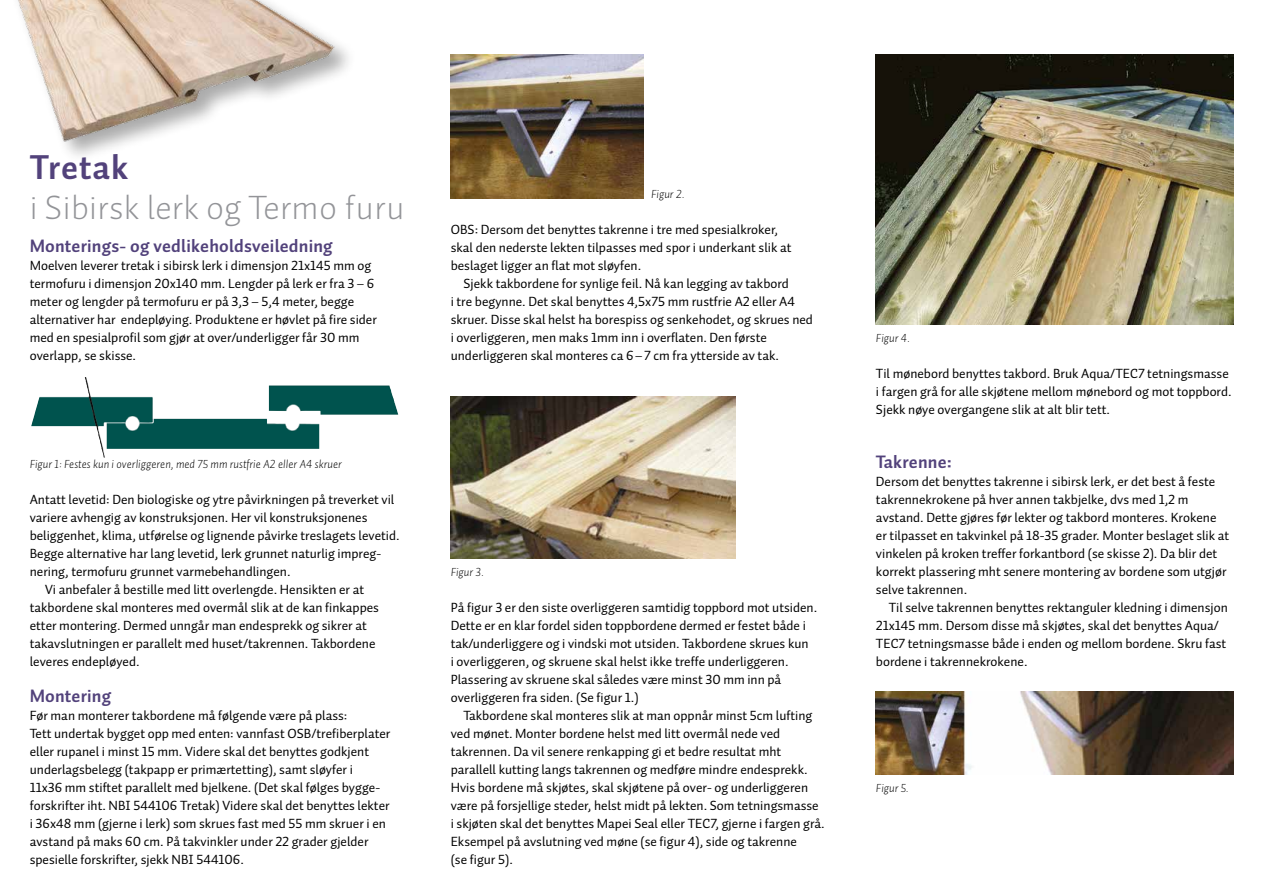
<style>
.page{position:relative;width:1263px;height:893px;background:#fff}
.page>*{position:absolute;margin:0;border:0;box-sizing:border-box;transform-origin:0 0}
.t1{font:34.5px "Auto 1 Light LF";letter-spacing:.01em;color:#939498}
.t2{font:34.5px "Auto 1 Bold LF";letter-spacing:.025em;color:#52427b}
.t3{font:18px "Auto 1 Bold LF";letter-spacing:.01em;color:#52427b}
.t4{font:13.5px/18px "Auto 1 Regular LF";color:#000}
.t5{font:12px "Auto 1 Light Italic LF";color:#000}
</style>
<div class="page">
<img style="left:18px;top:0;width:324px;height:156px">
<img style="left:31px;top:377px;width:367px;height:81px">
<img style="left:451px;top:54px;width:192px;height:144px">
<img style="left:451px;top:396px;width:284px;height:162px">
<img style="left:876px;top:54px;width:357px;height:270px">
<img style="left:876px;top:691px;width:357px;height:83px">
<h1 class="t2" style="left:30px;top:145px;width:100px">Tretak</h1>
<h1 class="t1" style="left:30px;top:186px;width:376px">i Sibirsk lerk og Termo furu</h1>
<h2 class="t3" style="left:30px;top:234px;width:304px">Monterings- og vedlikeholdsveiledning</h2>
<p class="t4" style="left:30px;top:256px;width:349px">Moelven leverer tretak i sibirsk lerk i dimensjon 21x145 mm og termofuru i dimensjon 20x140 mm. Lengder på lerk er fra 3 – 6 meter og lengder på termofuru er på 3,3 – 5,4 meter, begge alternativer har endepløying. Produktene er høvlet på fire sider med en spesialprofil som gjør at over/underligger får 30 mm overlapp, se skisse.</p>
<p class="t5" style="left:30px;top:457px;width:314px">Figur 1: Festes kun i overliggeren, med 75 mm rustfrie A2 eller A4 skruer</p>
<p class="t4" style="left:30px;top:490px;width:366px">Antatt levetid: Den biologiske og ytre påvirkningen på treverket vil</p>
<p class="t4" style="left:30px;top:508px;width:339px">variere avhengig av konstruksjonen. Her vil konstruksjonenes</p>
<p class="t4" style="left:30px;top:526px;width:371px">beliggenhet, klima, utførelse og lignende påvirke treslagets levetid.</p>
<p class="t4" style="left:30px;top:544px;width:352px">Begge alternative har lang levetid, lerk grunnet naturlig impreg-</p>
<p class="t4" style="left:30px;top:562px;width:262px">nering, termofuru grunnet varmebehandlingen.</p>
<p class="t4" style="left:45px;top:580px;width:321px">Vi anbefaler å bestille med litt overlengde. Hensikten er at</p>
<p class="t4" style="left:30px;top:598px;width:351px">takbordene skal monteres med overmål slik at de kan finkappes</p>
<p class="t4" style="left:30px;top:616px;width:338px">etter montering. Dermed unngår man endesprekk og sikrer at</p>
<p class="t4" style="left:30px;top:634px;width:347px">takavslutningen er parallelt med huset/takrennen. Takbordene</p>
<p class="t4" style="left:30px;top:652px;width:111px">leveres endepløyed.</p>
<h2 class="t3" style="left:30px;top:684px;width:83px">Montering</h2>
<p class="t4" style="left:30px;top:706px;width:362px">Før man monterer takbordene må følgende være på plass:<br>Tett undertak bygget opp med enten: vannfast OSB/trefiberplater eller rupanel i minst 15 mm. Videre skal det benyttes godkjent underlagsbelegg (takpapp er primærtetting), samt sløyfer i<br>11x36 mm stiftet parallelt med bjelkene. (Det skal følges bygge&shy;forskrifter iht. NBI 544106 Tretak) Videre skal det benyttes lekter i 36x48 mm (gjerne i lerk) som skrues fast med 55 mm skruer i en avstand på maks 60 cm. På takvinkler under 22 grader gjelder spesielle forskrifter, sjekk NBI 544106.</p>
<p class="t5" style="left:651px;top:187px;width:35px">Figur 2.</p>
<p class="t4" style="left:451px;top:220px;width:342px">OBS: Dersom det benyttes takrenne i tre med spesialkroker, skal den nederste lekten tilpasses med spor i underkant slik at beslaget ligger an flat mot sløyfen.</p>
<p class="t4" style="left:451px;top:274px;width:364px;text-indent:13px">Sjekk takbordene for synlige feil. Nå kan legging av takbord<br>i tre begynne. Det skal benyttes 4,5x75 mm rustfrie A2 eller A4 skruer. Disse skal helst ha borespiss og senkehodet, og skrues ned i overliggeren, men maks 1mm inn i overflaten. Den første underliggeren skal monteres ca 6–7 cm fra ytterside av tak.</p>
<p class="t5" style="left:451px;top:565px;width:35px">Figur 3.</p>
<p class="t4" style="left:451px;top:598px;width:368px">På figur 3 er den siste overliggeren samtidig toppbord mot utsiden.<br>Dette er en klar fordel siden toppbordene dermed er festet både i tak/underliggere og i vindski mot utsiden. Takbordene skrues kun<br>i overliggeren, og skruene skal helst ikke treffe underliggeren.<br>Plassering av skruene skal således være minst 30 mm inn på overliggeren fra siden. (Se figur 1.)</p>
<p class="t4" style="left:451px;top:706px;width:376px;text-indent:13px">Takbordene skal monteres slik at man oppnår minst 5cm lufting ved mønet. Monter bordene helst med litt overmål nede ved takrennen. Da vil senere renkapping gi et bedre resultat mht parallell kutting langs takrennen og medføre mindre endesprekk.<br>Hvis bordene må skjøtes, skal skjøtene på over- og underliggeren være på forsjellige steder, helst midt på lekten. Som tetningsmasse i skjøten skal det benyttes Mapei Seal eller TEC7, gjerne i fargen grå.<br>Eksempel på avslutning ved møne (se figur 4), side og takrenne<br>(se figur 5).</p>
<p class="t5" style="left:876px;top:331px;width:35px">Figur 4.</p>
<p class="t4" style="left:876px;top:364px;width:357px">Til mønebord benyttes takbord. Bruk Aqua/TEC7 tetningsmasse i fargen grå for alle skjøtene mellom mønebord og mot toppbord.<br>Sjekk nøye overgangene slik at alt blir tett.</p>
<h2 class="t3" style="left:876px;top:450px;width:78px">Takrenne:</h2>
<p class="t4" style="left:876px;top:472px;width:355px">Dersom det benyttes takrenne i sibirsk lerk, er det best å feste takrennekrokene på hver annen takbjelke, dvs med 1,2 m avstand. Dette gjøres før lekter og takbord monteres. Krokene er tilpasset en takvinkel på 18-35 grader. Monter beslaget slik at vinkelen på kroken treffer forkantbord (se skisse 2). Da blir det korrekt plassering mht senere montering av bordene som utgjør selve takrennen.</p>
<p class="t4" style="left:876px;top:598px;width:353px;text-indent:13px">Til selve takrennen benyttes rektanguler kledning i dimensjon 21x145 mm. Dersom disse må skjøtes, skal det benyttes Aqua/ TEC7 tetningsmasse både i enden og mellom bordene. Skru fast bordene i takrennekrokene.</p>
<p class="t5" style="left:876px;top:781px;width:34px">Figur 5.</p>
</div>
